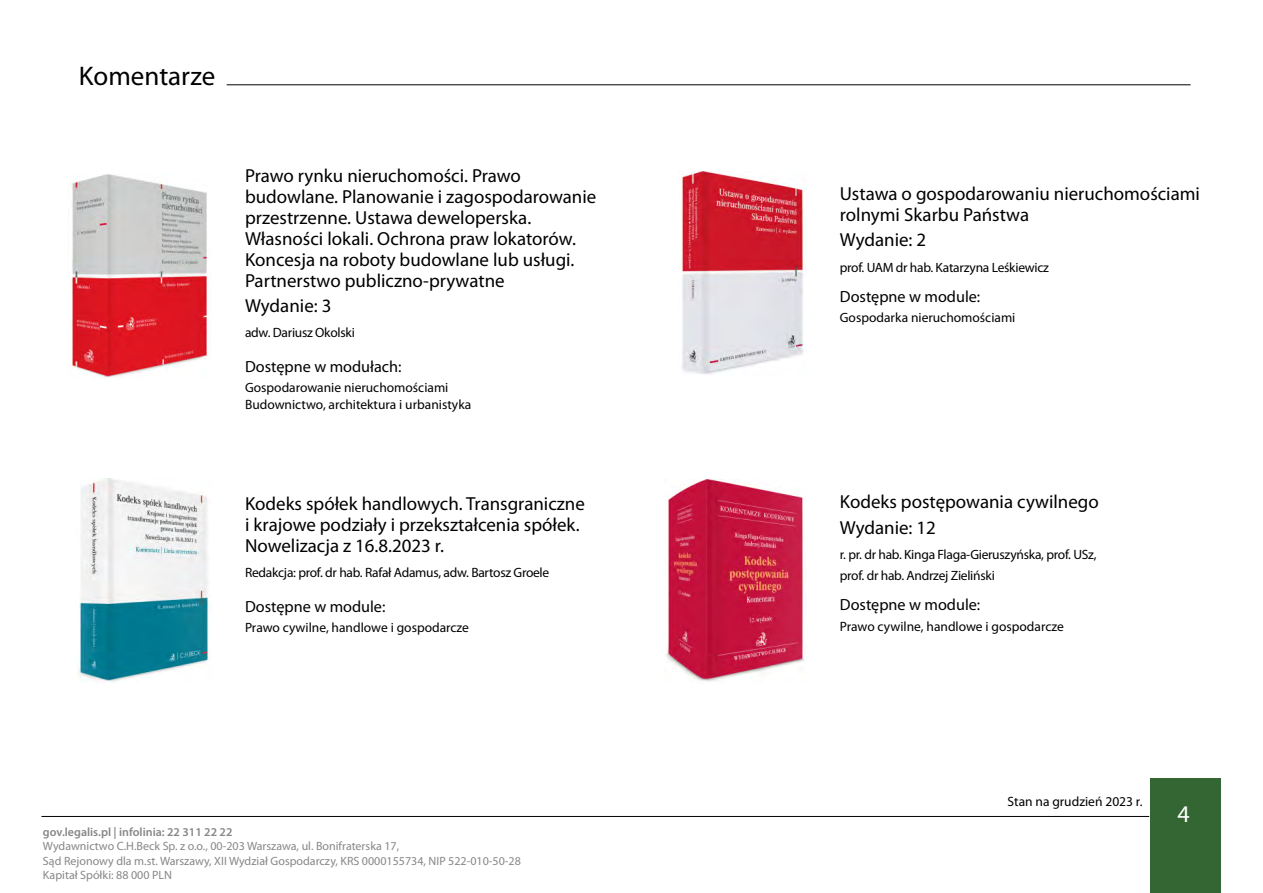
<style>
.page{position:relative;width:1263px;height:893px;background:#fff}
.page>*{position:absolute;margin:0;border:0;box-sizing:border-box;transform-origin:0 0}
.t1{font:27px "Myriad Pro";color:#000}
.t2{font:24px "Myriad Pro";color:#fff}
.t3{font:18.9px/21px "Myriad Pro";color:#000}
.t4{font:16.2px "Myriad Pro";color:#000}
.t5{font:13.5px/16.2px "Myriad Pro";letter-spacing:-.005em;color:#000}
.t6{font:12px/14.4px "Myriad Pro";color:#878787}
.t7{font:600 12px "Myriad Pro";color:#878787}
</style>
<div class="page">
<hr style="left:41px;top:816px;width:1108px;height:1px;background:#000">
<div style="left:1150px;top:779px;width:70px;height:114px;background:#363"></div>
<hr style="left:227px;top:85px;width:963px;height:1px;background:#000">
<img style="left:68px;top:174px;width:143px;height:204px">
<img style="left:678px;top:171px;width:128px;height:204px">
<img style="left:78px;top:478px;width:133px;height:204px">
<img style="left:666px;top:479px;width:141px;height:203px">
<h1 class="t1" style="left:79px;top:59px;width:138px">Komentarze</h1>
<p class="t3" style="left:245px;top:165px;width:353px">Prawo rynku nieruchomości. Prawo budowlane. Planowanie i zagospodarowanie przestrzenne. Ustawa deweloperska.<br>Własności lokali. Ochrona praw lokatorów.<br>Koncesja na roboty budowlane lub usługi.<br>Partnerstwo publiczno-prywatne</p>
<p class="t3" style="left:245px;top:295px;width:88px">Wydanie: 3</p>
<p class="t5" style="left:245px;top:325px;width:111px">adw. Dariusz Okolski</p>
<p class="t4" style="left:245px;top:356px;width:158px">Dostępne w modułach:</p>
<p class="t5" style="left:245px;top:379px;width:228px">Gospodarowanie nieruchomościami<br>Budownictwo, architektura i urbanistyka</p>
<p class="t3" style="left:245px;top:493px;width:341px">Kodeks spółek handlowych. Transgraniczne i krajowe podziały i przekształcenia spółek.<br>Nowelizacja z 16.8.2023 r.</p>
<p class="t5" style="left:245px;top:565px;width:306px">Redakcja: prof. dr hab. Rafał Adamus, adw. Bartosz Groele</p>
<p class="t4" style="left:245px;top:596px;width:142px">Dostępne w module:</p>
<p class="t5" style="left:245px;top:620px;width:225px">Prawo cywilne, handlowe i gospodarcze</p>
<p class="t7" style="left:43px;top:824px;width:191px">gov.legalis.pl | infolinia: 22 311 22 22</p>
<p class="t6" style="left:43px;top:839px;width:479px">Wydawnictwo C.H.Beck Sp. z o.o., 00-203 Warszawa, ul. Bonifraterska 17,<br>Sąd Rejonowy dla m.st. Warszawy, XII Wydział Gospodarczy, KRS 0000155734, NIP 522-010-50-28<br>Kapitał Spółki: 88 000 PLN</p>
<p class="t3" style="left:840px;top:183px;width:362px">Ustawa o gospodarowaniu nieruchomościami rolnymi Skarbu Państwa</p>
<p class="t3" style="left:840px;top:229px;width:88px">Wydanie: 2</p>
<p class="t5" style="left:840px;top:259px;width:211px">prof. UAM dr hab. Katarzyna Leśkiewicz</p>
<p class="t4" style="left:840px;top:287px;width:142px">Dostępne w module:</p>
<p class="t5" style="left:840px;top:310px;width:177px">Gospodarka nieruchomościami</p>
<p class="t3" style="left:840px;top:489px;width:260px;line-height:25.2px">Kodeks postępowania cywilnego<br>Wydanie: 12</p>
<p class="t5" style="left:840px;top:544px;width:258px;line-height:21px">r. pr. dr hab. Kinga Flaga-Gieruszyńska, prof. USz, prof. dr hab. Andrzej Zieliński</p>
<p class="t4" style="left:840px;top:595px;width:142px">Dostępne w module:</p>
<p class="t5" style="left:840px;top:618px;width:225px">Prawo cywilne, handlowe i gospodarcze</p>
<p class="t5" style="left:1007px;top:793px;width:136px">Stan na grudzień 2023 r.</p>
<p class="t2" style="left:1177px;top:799px;width:14px">4</p>
</div>
